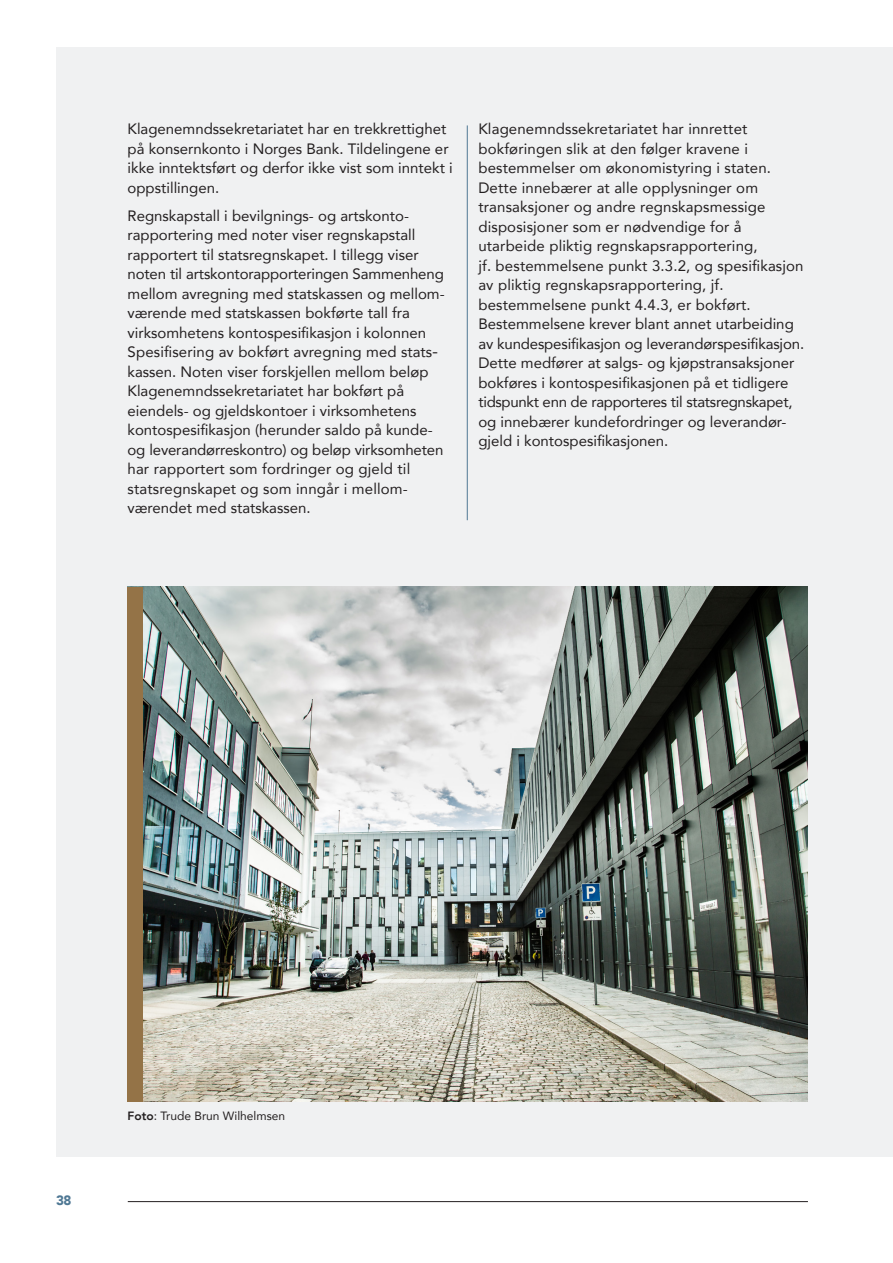
<style>
.page{position:relative;width:893px;height:1263px;background:#fff}
.page>*{position:absolute;margin:0;border:0;box-sizing:border-box;transform-origin:0 0}
.t1{font:15px/19.5px "Avenir";color:#231f20}
.t2{font:900 13.5px "Avenir";color:#4f7894}
.t3{font:12px "Avenir";color:#231f20}
.s1{font-weight:800}
</style>
<div class="page">
<hr style="left:128px;top:1201px;width:680px;height:1px;background:#231f20">
<div style="left:56px;top:47px;width:837px;height:1110px;background:#f0f1f2"></div>
<img style="left:143px;top:587px;width:665px;height:514px">
<div style="left:128px;top:587px;width:15px;height:514px;background:#947347"></div>
<hr style="left:467px;top:125px;width:1px;height:395px;background:#4f7894">
<p class="t1" style="left:128px;top:119px;width:327px">Klagenemndssekretariatet har en trekkrettighet på konsernkonto i Norges Bank. Tildelingene er ikke inntektsført og derfor ikke vist som inntekt i oppstillingen.</p>
<p class="t1" style="left:128px;top:205px;width:318px">Regnskapstall i bevilgnings- og artskonto&shy;rapportering med noter viser regnskapstall rapportert til statsregnskapet. I tillegg viser noten til artskontorapporteringen Sammenheng mellom avregning med statskassen og mellom&shy;værende med statskassen bokførte tall fra virksomhetens kontospesifikasjon i kolonnen Spesifisering av bokført avregning med stats&shy;kassen. Noten viser forskjellen mellom beløp Klagenemndssekretariatet har bokført på eiendels- og gjeldskontoer i virksomhetens kontospesifikasjon (herunder saldo på kunde&shy;og leverandørreskontro) og beløp virksomheten har rapportert som fordringer og gjeld til statsregnskapet og som inngår i mellom&shy;værendet med statskassen.</p>
<p class="t1" style="left:478px;top:119px;width:327px">Klagenemndssekretariatet har innrettet bokføringen slik at den følger kravene i bestemmelser om økonomistyring i staten.<br>Dette innebærer at alle opplysninger om transaksjoner og andre regnskapsmessige disposisjoner som er nødvendige for å utarbeide pliktig regnskapsrapportering,<br>jf. bestemmelsene punkt 3.3.2, og spesifikasjon av pliktig regnskapsrapportering, jf. bestemmelsene punkt 4.4.3, er bokført.<br>Bestemmelsene krever blant annet utarbeiding av kundespesifikasjon og leverandørspesifikasjon.<br>Dette medfører at salgs- og kjøpstransaksjoner bokføres i kontospesifikasjonen på et tidligere tidspunkt enn de rapporteres til statsregnskapet, og innebærer kundefordringer og leverandør&shy;gjeld i kontospesifikasjonen.</p>
<p class="t2" style="left:56px;top:1189px;width:17px">38</p>
<p class="t3" style="left:128px;top:1106px;width:159px"><span class="s1">Foto</span>: Trude Brun Wilhelmsen</p>
</div>
